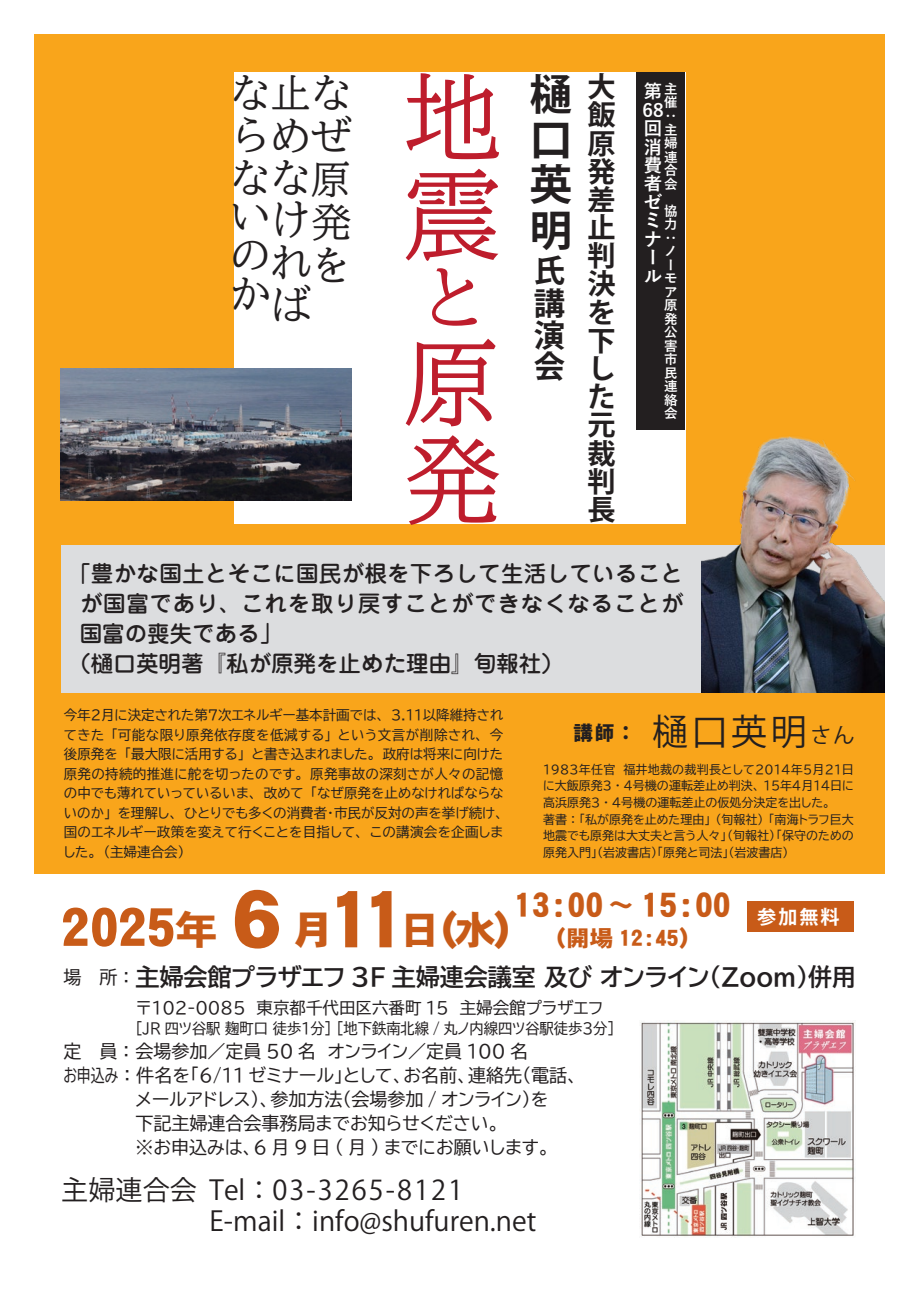
<style>
.page{position:relative;width:919px;height:1289px;background:#fff}
.page>*{position:absolute;margin:0;border:0;box-sizing:border-box;transform-origin:0 0}
.t1{font:97.8px/97.8px "BIZ UDP Mincho Medium";color:#be1d2c}
.t2{font:72.15px "BIZ UDP Mincho Medium";color:#be1d2c}
.t3{font:700 42.3px/45.5px "Koz Go Pr 6 N";color:#231f20;text-align:justify}
.t4{font:40.5px/42.6px "BIZ UDP Mincho Medium";color:#231f20}
.t5{font:39.6px "DFHS Gothic W9 WIN RKSJ H";color:#c85b18;scale:1.08 1}
.t6{font:36px "Koz Go Pr 6 N";color:#231f20}
.t7{font:33.6px "DFHS Gothic W9 WIN RKSJ H";color:#c85b18;scale:1.06 1}
.t8{font:700 31.35px/32.1px "Koz Go Pr 6 N";color:#231f20;text-align:justify}
.t9{font:700 28.2px/28.2px "Koz Go Pr 6 N";color:#231f20;text-align:justify}
.t10{font:27.15px/31.2px "Koz Go Pr 6 N";color:#231f20}
.t11{font:24px "BIZ UDP Gothic Bold";color:#231f20}
.t12{font:500 22.5px "Jun 34 Pro";letter-spacing:.01em;color:#231f20}
.t13{font:500 22.5px "Jun 34 Pro";letter-spacing:.035em;color:#231f20}
.t14{font:22.35px "DFHS Gothic W9 WIN RKSJ H";color:#c85b18;scale:1.06 1}
.t15{font:700 19.2px "Koz Go Pr 6 N";color:#fff}
.t16{font:700 18.45px/18.5px "Yu Gothic";color:#fff}
.t17{font:18px "BIZ UDP Gothic";color:#231f20}
.t18{font:18px "BIZ UDP Gothic";color:#231f20;scale:.77 1}
.t19{font:16.5px "BIZ UDP Gothic";color:#231f20}
.t20{font:15px "BIZ UDP Gothic";color:#231f20;scale:.95 1}
.t21{font:13.5px/19.5px "BIZ UDP Gothic";letter-spacing:.02em;color:#231f20;text-align:justify}
.t22{font:700 13.5px/13.5px "Yu Gothic";color:#fff}
.t23{font:12px/16.5px "BIZ UDP Gothic";color:#231f20}
.s1{font-weight:800;font-size:19.35px}
.s2{font-size:21px}
.s3{font-size:52.8px}
.s4{font-size:79.35px}
.s5{font-size:22.5px}
.s6{font-family:"BIZ UDP Gothic";font-size:18px}
</style>
<div class="page">
<div style="left:34px;top:34px;width:850px;height:839px;background:#f9a51b"></div>
<div style="left:234px;top:72px;width:451px;height:451px;background:#fff"></div>
<img style="left:61px;top:368px;width:290px;height:132px">
<div style="left:61px;top:545px;width:823px;height:147px;background:#dcdddf"></div>
<div style="left:747px;top:900px;width:106px;height:31px;background:#c85b18"></div>
<div style="left:636px;top:72px;width:49px;height:358px;background:#231f20"></div>
<img style="left:640px;top:1020px;width:215px;height:216px">
<img style="left:701px;top:436px;width:183px;height:256px">
<h3 class="t4" style="left:230px;top:71px;width:123px;text-align:justify">な止ならめぜなな原いけ発</h3>
<h3 class="t4" style="left:230px;top:238px;width:40px;line-height:38.2px">のか</h3>
<h3 class="t4" style="left:270px;top:241px;width:41px;line-height:42px">れば</h3>
<h3 class="t4" style="left:311px;top:244px;width:36px">を</h3>
<h1 class="t1" style="left:404px;top:68px;width:97px">地震</h1>
<h2 class="t2" style="left:417px;top:264px;width:61px">と</h2>
<h1 class="t1" style="left:404px;top:332px;width:97px">原発</h1>
<h3 class="t3" style="left:529px;top:72px;width:43px">樋口英明</h3>
<h3 class="t9" style="left:587px;top:73px;width:29px">大飯原発差止判決を下した元裁判長</h3>
<h3 class="t8" style="left:533px;top:255px;width:32px">氏講演会</h3>
<p class="t22" style="left:664px;top:82px;width:22px">主催:主婦連合会　</p>
<p class="t22" style="left:664px;top:204px;width:15px">協力:ノーモア原発公害市民連絡会</p>
<h3 class="t16" style="left:642px;top:83px;width:23px">第<br>68回消費者ゼミナール</h3>
<h3 class="t12" style="left:68px;top:555px;width:616px">「豊かな国土とそこに国民が根を下ろして生活していること</h3>
<h3 class="t13" style="left:80px;top:585px;width:605px">が国富であり、これを取り戻すことができなくなることが</h3>
<h3 class="t12" style="left:80px;top:615px;width:204px">国富の喪失である」</h3>
<h3 class="t12" style="left:68px;top:645px;width:496px">（樋口英明著『私が原発を止めた理由』旬報社）</h3>
<h3 class="t6" style="left:573px;top:711px;width:282px"><span class="s1">講師：</span> 樋口英明<span class="s2">さん</span></h3>
<p class="t23" style="left:543px;top:761px;width:312px">１９８３年任官　福井地裁の裁判長として２０１４年５月２１日に大飯原発３・４号機の運転差止め判決、１５年４月１４日に高浜原発３・４号機の運転差止の仮処分決定を出した。<br>著書：「私が原発を止めた理由」（旬報社）「南海トラフ巨大地震でも原発は大丈夫と言う人々」（旬報社）「保守のための原発入門」（岩波書店）「原発と司法」（岩波書店）</p>
<p class="t21" style="left:64px;top:705px;width:441px">今年２月に決定された第７次エネルギー基本計画では、３.１１以降維持されてきた「可能な限り原発依存度を低減する」という文言が削除され、今後原発を「最大限に活用する」と書き込まれました。政府は将来に向けた原発の持続的推進に舵を切ったのです。原発事故の深刻さが人々の記憶の中でも薄れていっているいま、改めて「なぜ原発を止めなければならないのか」を理解し、ひとりでも多くの消費者・市民が反対の声を挙げ続け、国のエネルギー政策を変えて行くことを目指して、この講演会を企画しました。（主婦連合会）</p>
<h3 class="t5" style="left:61px;top:909px;width:421px"><span class="s3">2025</span>年<span class="s4">６</span>月<span class="s4">11</span>日(水)</h3>
<h3 class="t7" style="left:514px;top:888px;width:205px">13:00 <span class="s5">～</span> 15:00</h3>
<h3 class="t15" style="left:757px;top:905px;width:84px">参加無料</h3>
<h3 class="t14" style="left:542px;top:926px;width:141px">（開場 12:45)</h3>
<h3 class="t11" style="left:63px;top:964px;width:794px"><span class="s6">場　 所：</span>主婦会館プラザエフ 3F 主婦連会議室 及び オンライン（Zoom）併用</h3>
<p class="t19" style="left:135px;top:999px;width:469px">〒102-0085　東京都千代田区六番町 15　主婦会館プラザエフ</p>
<p class="t20" style="left:135px;top:1020px;width:506px">［JR 四ツ谷駅 麹町口 徒歩１分］ ［地下鉄南北線 / 丸ノ内線四ツ谷駅徒歩３分］</p>
<h3 class="t17" style="left:63px;top:1042px;width:466px">定　 員：会場参加／定員 50 名　オンライン／定員 100 名</h3>
<h3 class="t18" style="left:63px;top:1066px;width:669px">お申込み：件名を「6/11 ゼミナール」として、お名前、連絡先（電話、</h3>
<h3 class="t17" style="left:135px;top:1090px;width:414px">メールアドレス）、参加方法（会場参加 / オンライン）を</h3>
<h3 class="t17" style="left:135px;top:1114px;width:365px">下記主婦連合会事務局までお知らせください。</h3>
<h3 class="t17" style="left:135px;top:1138px;width:416px">※お申込みは、6 月 9 日 ( 月 ) までにお願いします。</h3>
<h3 class="t10" style="left:61px;top:1174px;width:476px">主婦連合会 Tel：03-3265-8121<br>　　　　　 E-mail：info@shufuren.net</h3>
</div>
